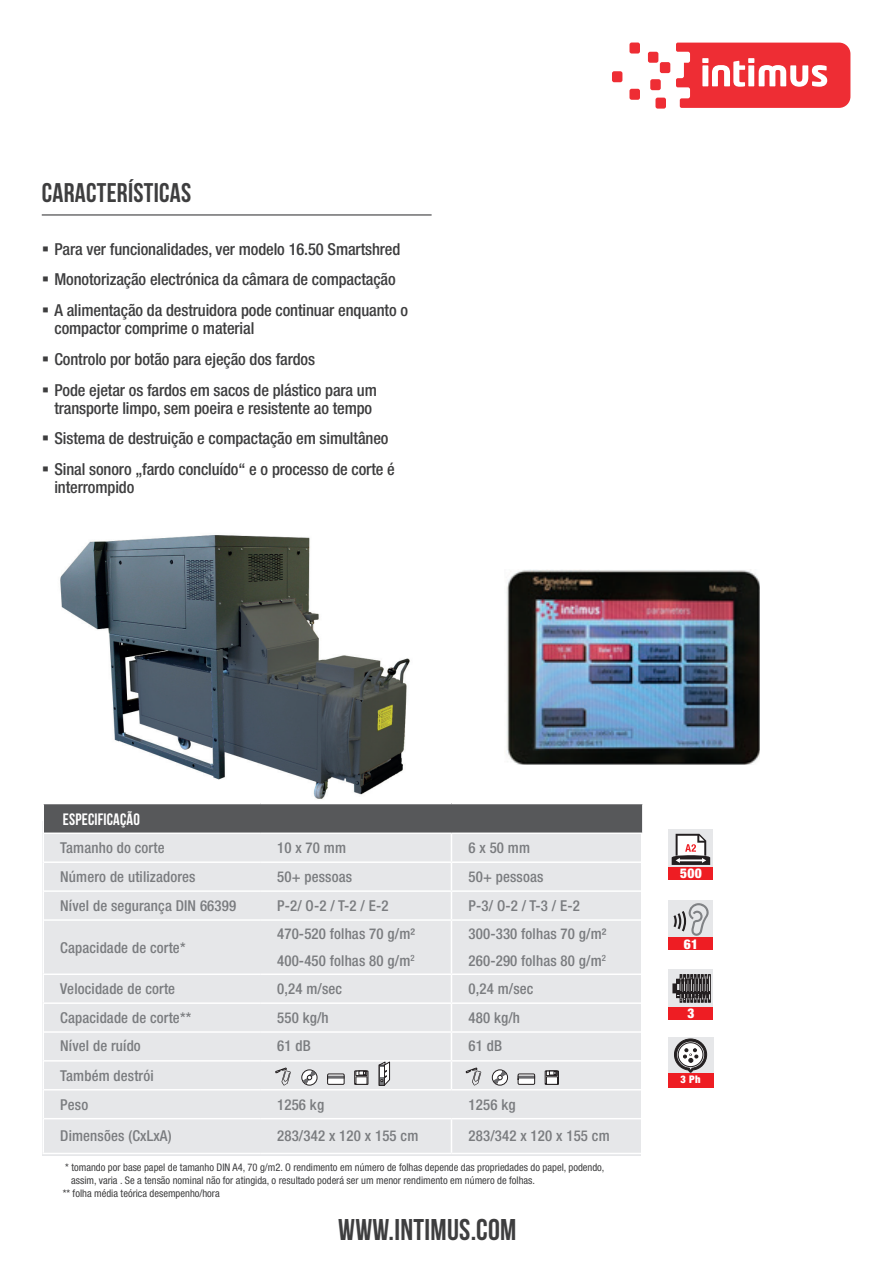
<style>
.page{position:relative;width:893px;height:1263px;background:#fff}
.page>*{position:absolute;margin:0;border:0;box-sizing:border-box;transform-origin:0 0}
.t1{font:700 30px "Bebas Neue";letter-spacing:.01em;color:#3e3e3f}
.t2{font:700 27px "Bebas Neue";letter-spacing:.01em;color:#3e3e3f}
.t3{font:500 condensed 16.5px/18px "Helvetica Neue LT Std";letter-spacing:-.005em;color:#3e3e3f}
.t4{font:700 16.5px "Bebas Neue";letter-spacing:.01em;color:#fff}
.t5{font:500 condensed 15px/26.5px "Helvetica Neue LT Std";letter-spacing:.01em;color:#7a7c7f}
.t6{font:900 condensed 13.5px "Helvetica Neue LT Std";color:#fff}
.t7{font:condensed 10.5px "Helvetica Neue LT Std";color:#3e3e3f}
.t8{font:900 condensed 10.5px "Helvetica Neue LT Std";letter-spacing:.02em;color:#fff}
</style>
<div class="page">
<svg style="left:612px;top:43px;width:238px;height:66px"></svg>
<div style="left:42px;top:821px;width:599px;height:334px;background:#e6e7e9"></div>
<svg style="left:669px;top:970px;width:44px;height:37px"></svg>
<div style="left:669px;top:1007px;width:44px;height:12px;background:#ee1d23"></div>
<div style="left:680px;top:974px;width:2px;height:28px;border:1px solid #231f20"></div>
<div style="left:683px;top:974px;width:3px;height:28px;border:1px solid #231f20"></div>
<div style="left:687px;top:974px;width:2px;height:28px;border:1px solid #231f20"></div>
<div style="left:691px;top:974px;width:2px;height:28px;border:1px solid #231f20"></div>
<div style="left:694px;top:974px;width:2px;height:28px;border:1px solid #231f20"></div>
<div style="left:698px;top:974px;width:2px;height:28px;border:1px solid #231f20"></div>
<div style="left:701px;top:974px;width:2px;height:28px;border:1px solid #231f20"></div>
<div style="left:705px;top:974px;width:2px;height:28px;border:1px solid #231f20"></div>
<div style="left:708px;top:974px;width:2px;height:28px;border:1px solid #231f20"></div>
<svg style="left:673px;top:975px;width:37px;height:27px"></svg>
<div style="left:669px;top:830px;width:44px;height:37px;background:#e6e7e9"></div>
<div style="left:669px;top:867px;width:44px;height:12px;background:#ee1d23"></div>
<svg style="left:672px;top:834px;width:38px;height:31px"></svg>
<div style="left:669px;top:901px;width:44px;height:37px;background:#e6e7e9"></div>
<div style="left:669px;top:938px;width:44px;height:12px;background:#ee1d23"></div>
<svg style="left:673px;top:903px;width:36px;height:33px"></svg>
<img style="left:506px;top:570px;width:254px;height:195px">
<img style="left:60px;top:535px;width:350px;height:264px">
<div style="left:668px;top:1075px;width:45px;height:12px;background:#ee1d23"></div>
<div style="left:668px;top:1037px;width:45px;height:37px;background:#e6e7e9"></div>
<div style="left:668px;top:1074px;width:45px;height:12px;background:#ee1d23"></div>
<svg style="left:674px;top:1039px;width:33px;height:34px"></svg>
<hr style="left:42px;top:214px;width:390px;height:1px;background:#3e3e3f">
<div style="left:43px;top:803px;width:600px;height:30px;background:#57585a"></div>
<hr style="left:43px;top:803px;width:217px;height:1px;background:#fff">
<hr style="left:260px;top:803px;width:191px;height:1px;background:#fff">
<hr style="left:451px;top:803px;width:193px;height:1px;background:#fff">
<hr style="left:44px;top:832px;width:216px;height:2px;background:#fff">
<hr style="left:260px;top:832px;width:191px;height:2px;background:#fff">
<hr style="left:451px;top:832px;width:191px;height:2px;background:#fff">
<hr style="left:44px;top:861px;width:216px;height:2px;background:#fff">
<hr style="left:260px;top:861px;width:191px;height:2px;background:#fff">
<hr style="left:451px;top:861px;width:191px;height:2px;background:#fff">
<hr style="left:44px;top:890px;width:216px;height:2px;background:#fff">
<hr style="left:260px;top:890px;width:191px;height:2px;background:#fff">
<hr style="left:451px;top:890px;width:191px;height:2px;background:#fff">
<hr style="left:44px;top:919px;width:216px;height:2px;background:#fff">
<hr style="left:260px;top:919px;width:191px;height:2px;background:#fff">
<hr style="left:451px;top:919px;width:191px;height:2px;background:#fff">
<hr style="left:260px;top:973px;width:191px;height:2px;background:#fff">
<hr style="left:451px;top:973px;width:191px;height:2px;background:#fff">
<hr style="left:260px;top:1002px;width:191px;height:2px;background:#fff">
<hr style="left:451px;top:1002px;width:191px;height:2px;background:#fff">
<hr style="left:44px;top:1031px;width:216px;height:2px;background:#fff">
<hr style="left:260px;top:1031px;width:191px;height:2px;background:#fff">
<hr style="left:451px;top:1031px;width:191px;height:2px;background:#fff">
<hr style="left:44px;top:1060px;width:216px;height:1px;background:#fff">
<hr style="left:260px;top:1060px;width:191px;height:1px;background:#fff">
<hr style="left:451px;top:1060px;width:191px;height:1px;background:#fff">
<hr style="left:44px;top:1089px;width:216px;height:1px;background:#fff">
<hr style="left:260px;top:1089px;width:191px;height:1px;background:#fff">
<hr style="left:451px;top:1089px;width:191px;height:1px;background:#fff">
<hr style="left:44px;top:1118px;width:216px;height:1px;background:#fff">
<hr style="left:260px;top:1118px;width:191px;height:1px;background:#fff">
<hr style="left:451px;top:1118px;width:191px;height:1px;background:#fff">
<hr style="left:43px;top:1153px;width:217px;height:1px;background:#fff">
<hr style="left:260px;top:1153px;width:191px;height:1px;background:#fff">
<hr style="left:451px;top:1153px;width:193px;height:1px;background:#fff">
<hr style="left:642px;top:804px;width:2px;height:29px;background:#fff">
<svg style="left:43px;top:804px;width:1px;height:116px"></svg>
<svg style="left:451px;top:834px;width:1px;height:85px"></svg>
<hr style="left:43px;top:920px;width:1px;height:53px;background:#fff">
<hr style="left:43px;top:1119px;width:1px;height:34px;background:#fff">
<hr style="left:451px;top:921px;width:1px;height:52px;background:#fff">
<svg style="left:451px;top:975px;width:1px;height:114px"></svg>
<hr style="left:451px;top:1119px;width:1px;height:34px;background:#fff">
<svg style="left:43px;top:975px;width:1px;height:144px"></svg>
<hr style="left:43px;top:973px;width:217px;height:2px;background:#fff">
<hr style="left:43px;top:1002px;width:217px;height:2px;background:#fff">
<div style="left:302px;top:1070px;width:15px;height:15px;border:1px solid #231f20;border-radius:50%"></div>
<svg style="left:304px;top:1071px;width:11px;height:12px"></svg>
<svg style="left:327px;top:1073px;width:18px;height:12px"></svg>
<svg style="left:354px;top:1070px;width:14px;height:15px"></svg>
<svg style="left:275px;top:1067px;width:16px;height:18px"></svg>
<svg style="left:379px;top:1061px;width:11px;height:25px"></svg>
<div style="left:492px;top:1070px;width:16px;height:15px;border:1px solid #231f20;border-radius:50%"></div>
<svg style="left:494px;top:1071px;width:12px;height:12px"></svg>
<svg style="left:518px;top:1073px;width:17px;height:12px"></svg>
<svg style="left:545px;top:1070px;width:14px;height:15px"></svg>
<svg style="left:465px;top:1067px;width:16px;height:18px"></svg>
<h2 class="t2" style="left:42px;top:177px;width:151px">CARACTERÍSTICAS</h2>
<p class="t3" style="left:42px;top:240px;width:360px">▪ Para ver funcionalidades, ver modelo 16.50 Smartshred</p>
<p class="t3" style="left:42px;top:270px;width:355px">▪ Monotorização electrónica da câmara de compactação</p>
<p class="t3" style="left:54px;top:301px;width:355px;text-indent:-13px">▪ A alimentação da destruidora pode continuar enquanto o compactor comprime o material</p>
<p class="t3" style="left:42px;top:350px;width:275px">▪ Controlo por botão para ejeção dos fardos</p>
<p class="t3" style="left:42px;top:381px;width:337px;text-align:center">▪ Pode ejetar os fardos em sacos de plástico para um transporte limpo, sem poeira e resistente ao tempo</p>
<p class="t3" style="left:42px;top:429px;width:348px">▪ Sistema de destruição e compactação em simultâneo</p>
<p class="t3" style="left:54px;top:460px;width:342px;text-indent:-13px">▪ Sinal sonoro „fardo concluído“ e o processo de corte é interrompido</p>
<p class="t4" style="left:63px;top:810px;width:78px">ESPECIFICAÇÃO</p>
<p class="t5" style="left:60px;top:834px;width:106px">Tamanho do corte</p>
<p class="t5" style="left:277px;top:834px;width:70px">10 x 70 mm</p>
<p class="t5" style="left:468px;top:834px;width:63px">6 x 50 mm</p>
<p class="t5" style="left:60px;top:863px;width:137px">Número de utilizadores</p>
<p class="t5" style="left:277px;top:863px;width:77px">50+ pessoas</p>
<p class="t5" style="left:468px;top:863px;width:77px">50+ pessoas</p>
<p class="t5" style="left:60px;top:892px;width:178px">Nível de segurança DIN 66399</p>
<p class="t5" style="left:277px;top:892px;width:113px">P-2/ O-2 / T-2 / E-2</p>
<p class="t5" style="left:468px;top:892px;width:113px">P-3/ O-2 / T-3 / E-2</p>
<p class="t5" style="left:60px;top:934px;width:127px">Capacidade de corte*</p>
<p class="t5" style="left:277px;top:920px;width:139px">470-520 folhas 70 g/m²<br>400-450 folhas 80 g/m<sup>2</sup></p>
<p class="t5" style="left:468px;top:920px;width:139px">300-330 folhas 70 g/m²<br>260-290 folhas 80 g/m<sup>2</sup></p>
<p class="t5" style="left:60px;top:975px;width:116px">Velocidade de corte</p>
<p class="t5" style="left:277px;top:975px;width:67px">0,24 m/sec</p>
<p class="t5" style="left:468px;top:975px;width:67px">0,24 m/sec</p>
<p class="t5" style="left:60px;top:1004px;width:132px">Capacidade de corte**</p>
<p class="t5" style="left:277px;top:1004px;width:53px">550 kg/h</p>
<p class="t5" style="left:468px;top:1004px;width:53px">480 kg/h</p>
<p class="t5" style="left:60px;top:1032px;width:82px">Nível de ruído</p>
<p class="t5" style="left:277px;top:1032px;width:35px">61 dB</p>
<p class="t5" style="left:468px;top:1032px;width:35px">61 dB</p>
<p class="t5" style="left:60px;top:1061px;width:95px;line-height:29px">Também destrói<br>Peso</p>
<p class="t5" style="left:277px;top:1091px;width:49px">1256 kg</p>
<p class="t5" style="left:468px;top:1091px;width:49px">1256 kg</p>
<p class="t5" style="left:60px;top:1123px;width:113px">Dimensões (CxLxA)</p>
<p class="t5" style="left:277px;top:1123px;width:143px">283/342 x 120 x 155 cm</p>
<p class="t5" style="left:468px;top:1123px;width:143px">283/342 x 120 x 155 cm</p>
<p class="t7" style="left:65px;top:1162px;width:541px">* tomando por base papel de tamanho DIN A4, 70 g/m2. O rendimento em número de folhas depende das propriedades do papel, podendo,</p>
<p class="t7" style="left:71px;top:1174px;width:465px">assim, varia . Se a tensão nominal não for atingida, o resultado poderá ser um menor rendimento em número de folhas.</p>
<p class="t7" style="left:63px;top:1187px;width:159px">** folha média teórica desempenho/hora</p>
<h1 class="t1" style="left:338px;top:1213px;width:180px">WWW.INTIMUS.COM</h1>
<p class="t6" style="left:680px;top:865px;width:23px">500</p>
<p class="t6" style="left:684px;top:936px;width:16px">61</p>
<p class="t6" style="left:687px;top:1005px;width:9px">3</p>
<p class="t8" style="left:681px;top:1073px;width:21px">3 Ph</p>
<p class="t8" style="left:670px;top:1074px;width:42px">400/3 Ph</p>
</div>
